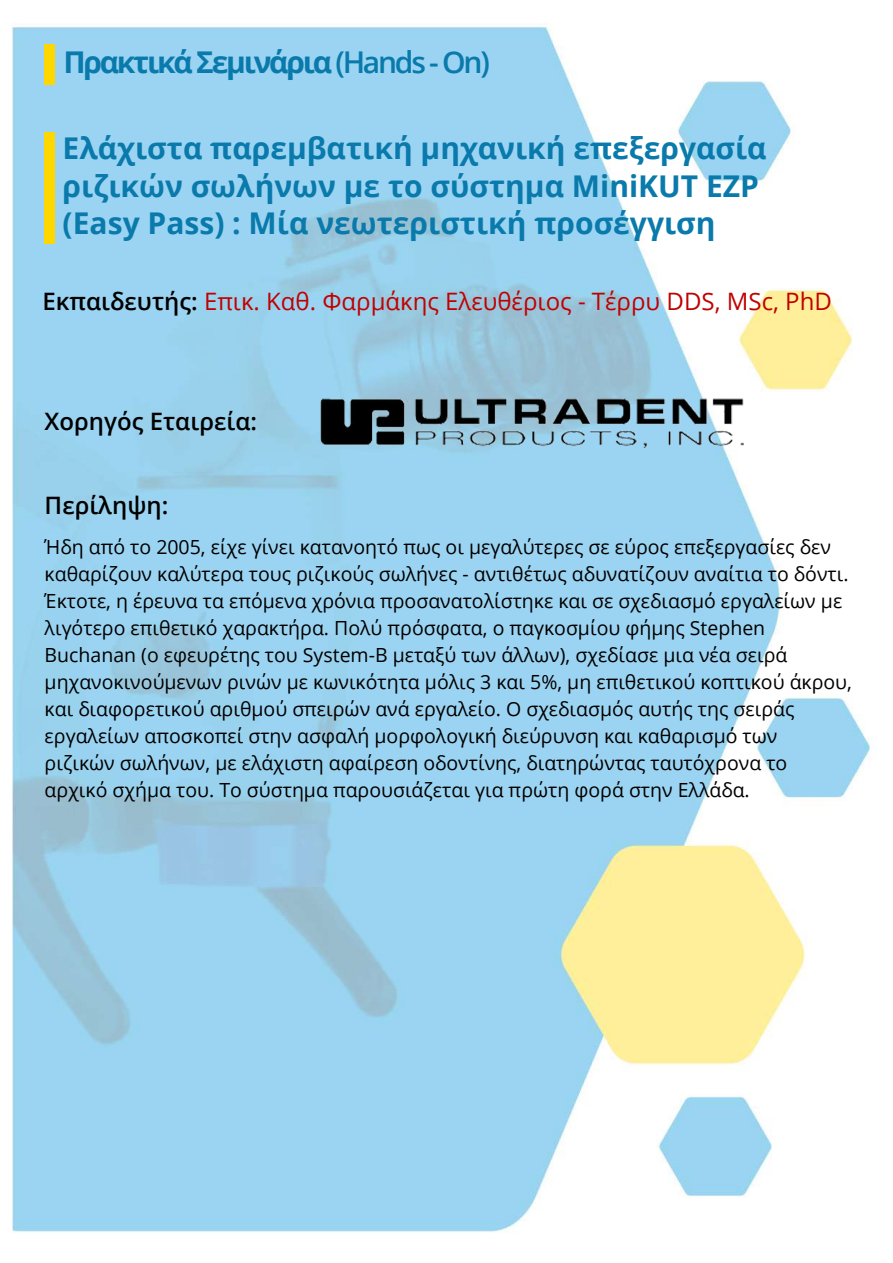
<style>
.page{position:relative;width:893px;height:1263px;background:#fff}
.page>*{position:absolute;margin:0;border:0;box-sizing:border-box;transform-origin:0 0}
.t1{font:700 30px/37.5px "Open Sans";color:#097aab}
.t2{font:700 30px "Open Sans";letter-spacing:-.075em;color:#097aab}
.t3{font:24px "Open Sans";color:#c00101}
.t4{font:600 24px "Open Sans";color:#000}
.t5{font:19.5px/27px "Open Sans";color:#000}
.s1{font-weight:600}
.s2{font-weight:600;color:#000}
</style>
<div class="page">
<img style="left:11px;top:26px;width:865px;height:1207px">
<img style="left:320px;top:398px;width:423px;height:50px">
<div style="left:45px;top:133px;width:10px;height:111px;background:#ffd700"></div>
<div style="left:45px;top:45px;width:10px;height:40px;background:#ffd700"></div>
<h1 class="t2" style="left:63px;top:41px;width:428px">Πρακτικά Σεμινάρια <span class="s1">(Hands - On)</span></h1>
<h1 class="t1" style="left:63px;top:129px;width:705px">Ελάχιστα παρεμβατική μηχανική επεξεργασία ριζικών σωλήνων με το σύστημα MiniKUT EZP (Easy Pass) : Μία νεωτεριστική προσέγγιση</h1>
<p class="t3" style="left:42px;top:285px;width:791px"><span class="s2">Εκπαιδευτής:</span> Επικ. Καθ. Φαρμάκης Ελευθέριος - Τέρρυ DDS, MSc, PhD</p>
<p class="t4" style="left:45px;top:405px;width:214px">Χορηγός Εταιρεία:</p>
<p class="t4" style="left:45px;top:489px;width:125px">Περίληψη:</p>
<p class="t5" style="left:45px;top:533px;width:809px">Ήδη από το 2005, είχε γίνει κατανοητό πως οι μεγαλύτερες σε εύρος επεξεργασίες δεν καθαρίζουν καλύτερα τους ριζικούς σωλήνες - αντιθέτως αδυνατίζουν αναίτια το δόντι.<br>Έκτοτε, η έρευνα τα επόμενα χρόνια προσανατολίστηκε και σε σχεδιασμό εργαλείων με λιγότερο επιθετικό χαρακτήρα. Πολύ πρόσφατα, ο παγκοσμίου φήμης Stephen Buchanan (ο εφευρέτης του System-B μεταξύ των άλλων), σχεδίασε μια νέα σειρά μηχανοκινούμενων ρινών με κωνικότητα μόλις 3 και 5%, μη επιθετικού κοπτικού άκρου, και διαφορετικού αριθμού σπειρών ανά εργαλείο. Ο σχεδιασμός αυτής της σειράς εργαλείων αποσκοπεί στην ασφαλή μορφολογική διεύρυνση και καθαρισμό των ριζικών σωλήνων, με ελάχιστη αφαίρεση οδοντίνης, διατηρώντας ταυτόχρονα το αρχικό σχήμα του. Το σύστημα παρουσιάζεται για πρώτη φορά στην Ελλάδα.</p>
</div>
